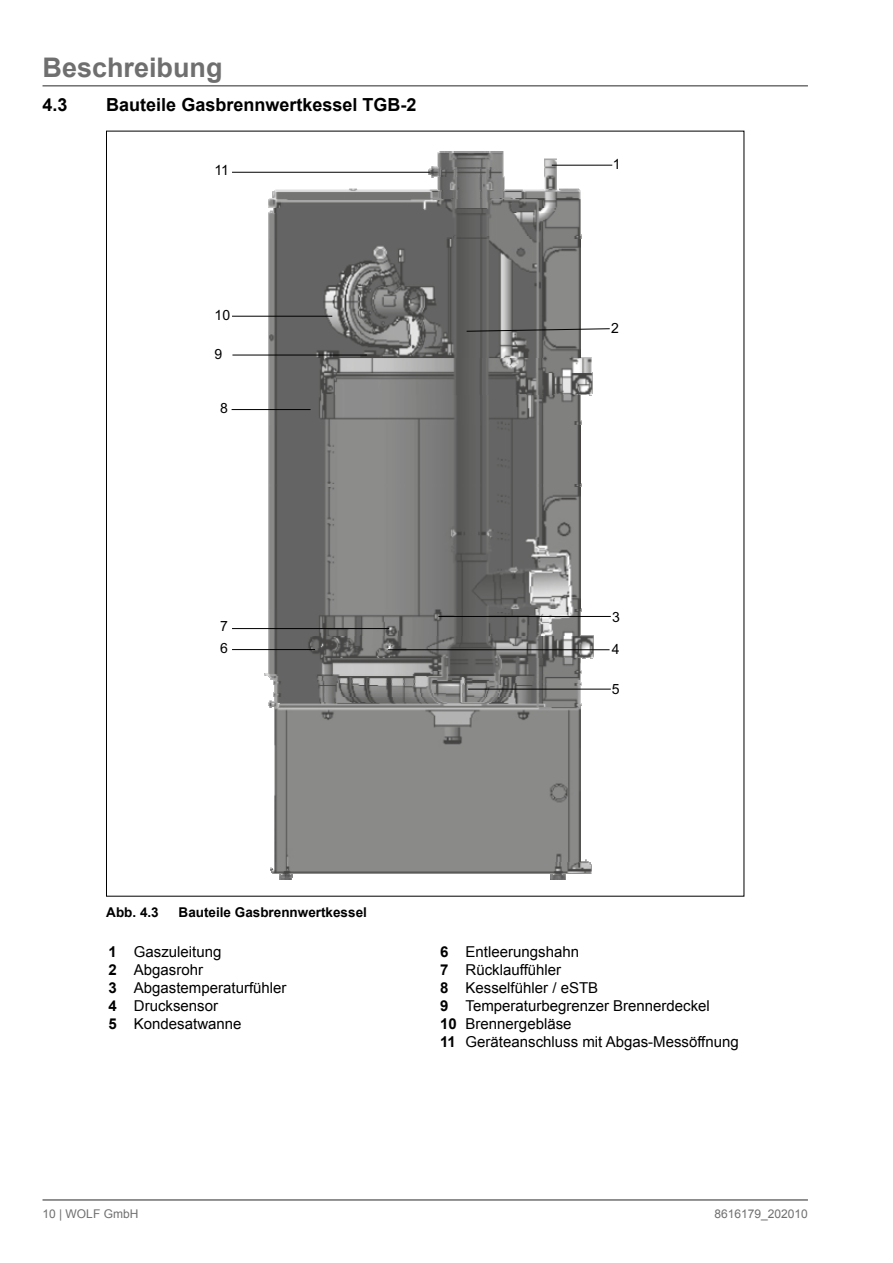
<style>
.page{position:relative;width:893px;height:1263px;background:#fff}
.page>*{position:absolute;margin:0;border:0;box-sizing:border-box;transform-origin:0 0}
.t1{font:700 27px "Arial";color:#706f6f}
.t2{font:700 18px "Arial";color:#000}
.t3{font:15px/18px "Arial";color:#000}
.t4{font:14.1px "Arial";color:#000}
.t5{font:700 13.5px "Arial";color:#000}
.t6{font:12px "Arial";color:#706f6f}
.s1{font-weight:700}
</style>
<div class="page">
<hr style="left:43px;top:85px;width:765px;height:2px;background:#706f6f">
<hr style="left:43px;top:1199px;width:765px;height:2px;background:#706f6f">
<img style="left:551px;top:875px;width:15px;height:4px">
<svg style="left:280px;top:874px;width:13px;height:5px"></svg>
<img style="left:270px;top:869px;width:322px;height:5px">
<img style="left:275px;top:862px;width:317px;height:7px">
<img style="left:275px;top:861px;width:314px;height:1px">
<img style="left:275px;top:707px;width:305px;height:154px">
<img style="left:268px;top:701px;width:313px;height:6px">
<svg style="left:269px;top:700px;width:3px;height:8px"></svg>
<img style="left:274px;top:679px;width:307px;height:22px">
<img style="left:268px;top:676px;width:312px;height:3px">
<img style="left:264px;top:674px;width:316px;height:2px">
<img style="left:268px;top:658px;width:313px;height:16px">
<img style="left:268px;top:636px;width:326px;height:22px">
<img style="left:268px;top:395px;width:313px;height:241px">
<img style="left:268px;top:357px;width:325px;height:38px">
<img style="left:268px;top:213px;width:313px;height:145px">
<img style="left:274px;top:207px;width:192px;height:6px">
<img style="left:268px;top:199px;width:198px;height:8px">
<img style="left:275px;top:198px;width:191px;height:1px">
<img style="left:272px;top:192px;width:194px;height:6px">
<img style="left:275px;top:189px;width:191px;height:3px">
<svg style="left:349px;top:188px;width:8px;height:2px"></svg>
<img style="left:438px;top:177px;width:28px;height:13px">
<img style="left:432px;top:175px;width:34px;height:2px">
<img style="left:428px;top:168px;width:38px;height:7px">
<img style="left:432px;top:166px;width:34px;height:2px">
<img style="left:438px;top:152px;width:65px;height:14px">
<svg style="left:466px;top:159px;width:147px;height:173px"></svg>
<hr style="left:232px;top:649px;width:83px;height:1px;background:#000">
<hr style="left:232px;top:628px;width:157px;height:1px;background:#000">
<hr style="left:388px;top:649px;width:221px;height:1px;background:#000">
<hr style="left:438px;top:616px;width:173px;height:1px;background:#000">
<hr style="left:468px;top:689px;width:143px;height:1px;background:#000">
<hr style="left:232px;top:409px;width:79px;height:1px;background:#000">
<hr style="left:232px;top:354px;width:135px;height:1px;background:#000">
<hr style="left:232px;top:316px;width:100px;height:1px;background:#000">
<hr style="left:232px;top:172px;width:198px;height:1px;background:#000">
<h1 class="t1" style="left:43px;top:49px;width:182px">Beschreibung</h1>
<p class="t2" style="left:43px;top:93px;width:27px">4.3</p>
<p class="t2" style="left:106px;top:93px;width:312px">Bauteile Gasbrennwertkessel TGB-2</p>
<p class="t4" style="left:214px;top:162px;width:16px">11</p>
<p class="t4" style="left:215px;top:306px;width:17px">10</p>
<p class="t4" style="left:215px;top:346px;width:9px">9</p>
<p class="t4" style="left:220px;top:400px;width:9px">8</p>
<p class="t4" style="left:220px;top:618px;width:9px">7</p>
<p class="t4" style="left:220px;top:640px;width:9px">6</p>
<p class="t4" style="left:613px;top:156px;width:9px">1</p>
<p class="t4" style="left:611px;top:320px;width:9px">2</p>
<p class="t4" style="left:612px;top:608px;width:9px">3</p>
<p class="t4" style="left:612px;top:641px;width:9px">4</p>
<p class="t4" style="left:612px;top:681px;width:9px">5</p>
<p class="t5" style="left:106px;top:903px;width:54px">Abb. 4.3</p>
<p class="t5" style="left:179px;top:903px;width:190px">Bauteile Gasbrennwertkessel</p>
<p class="t3" style="left:108px;top:943px;width:180px"><span class="s1">1</span> Gaszuleitung<br><span class="s1">2</span> Abgasrohr<br><span class="s1">3</span> Abgastemperaturfühler<br><span class="s1">4</span> Drucksensor<br><span class="s1">5</span> Kondesatwanne</p>
<p class="t3" style="left:440px;top:943px;width:300px"><span class="s1">6</span> Entleerungshahn<br><span class="s1">7</span> Rücklauffühler<br><span class="s1">8</span> Kesselfühler / eSTB<br><span class="s1">9</span> Temperaturbegrenzer Brennerdeckel<br><span class="s1">10</span> Brennergebläse<br><span class="s1">11</span> Geräteanschluss mit Abgas-Messöffnung</p>
<p class="t6" style="left:43px;top:1205px;width:97px">10 | WOLF GmbH</p>
<p class="t6" style="left:714px;top:1205px;width:95px">8616179_202010</p>
</div>
